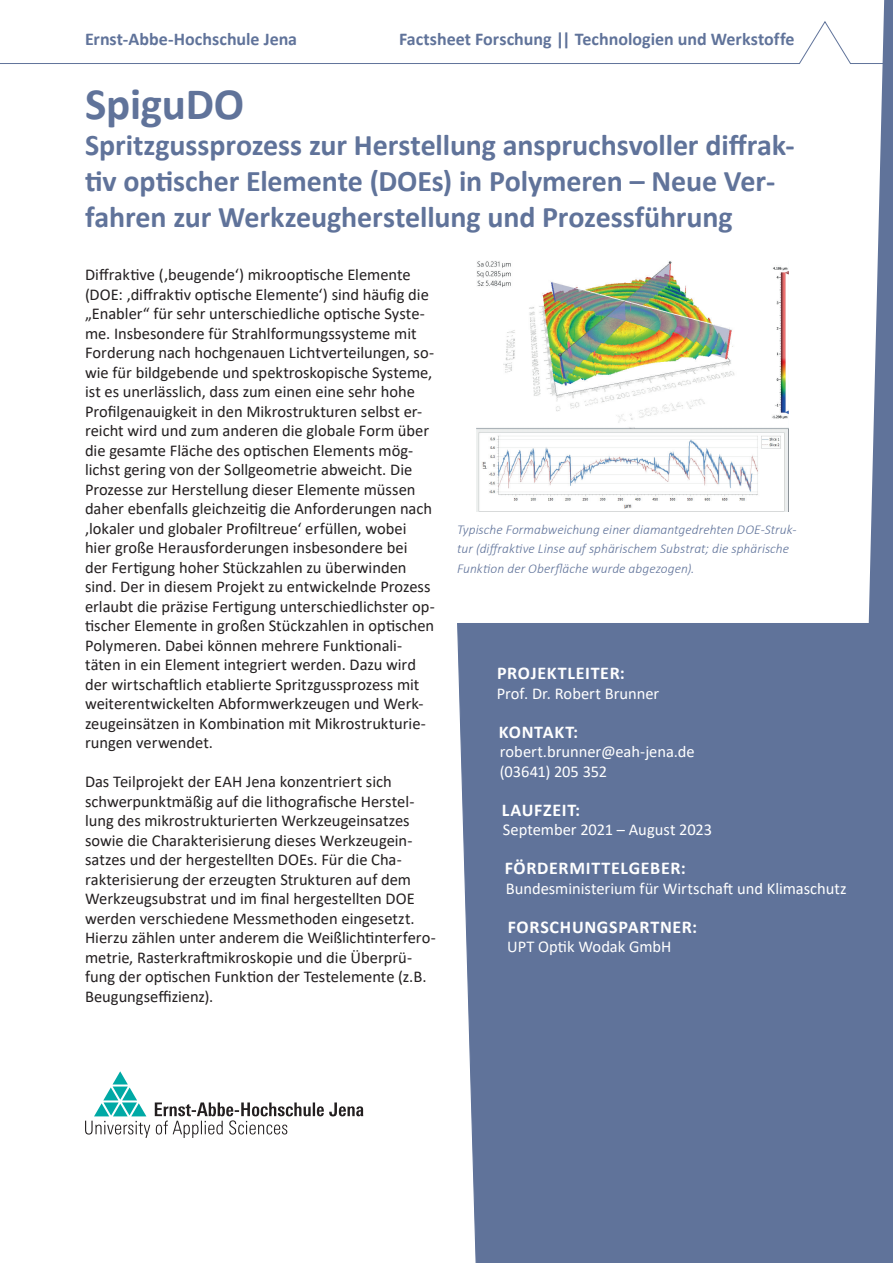
<style>
.page{position:relative;width:893px;height:1263px;background:#fff}
.page>*{position:absolute;margin:0;border:0;box-sizing:border-box;transform-origin:0 0}
.t1{font:700 45px "Calibri";letter-spacing:-.005em;color:#60739a}
.t2{font:700 30px/36px "Calibri";letter-spacing:-.005em;color:#60739a}
.t3{font:700 18px "Calibri";color:#60739a}
.t4{font:700 18px "Calibri";letter-spacing:.04em;color:#fff}
.t5{font:16.5px/19.5px "Calibri";letter-spacing:-.005em;color:#231f20}
.t6{font:16.5px/19.5px "Calibri";letter-spacing:-.005em;color:#fff}
.t7{font:italic 300 13.5px/19.5px "Calibri";letter-spacing:.005em;color:#60739a}
</style>
<div class="page">
<svg style="left:0;top:21px;width:853px;height:43px"></svg>
<svg style="left:853px;top:0;width:40px;height:622px"></svg>
<div style="left:457px;top:622px;width:436px;height:641px;background:#60739a"></div>
<svg style="left:85px;top:1071px;width:278px;height:67px"></svg>
<img style="left:476px;top:261px;width:312px;height:251px">
<p class="t3" style="left:85px;top:27px;width:214px">Ernst-Abbe-Hochschule Jena</p>
<p class="t3" style="left:399px;top:27px;width:397px">Factsheet Forschung || Technologien und Werkstoffe</p>
<h1 class="t1" style="left:85px;top:72px;width:161px">SpiguDO</h1>
<h2 class="t2" style="left:85px;top:126px;width:711px">Spritzgussprozess zur Herstellung anspruchsvoller diffrak&shy;tiv optischer Elemente (DOEs) in Polymeren – Neue Ver&shy;fahren zur Werkzeugherstellung und Prozessführung</h2>
<p class="t5" style="left:85px;top:264px;width:351px">Diffraktive (‚beugende‘) mikrooptische Elemente (DOE: ‚diffraktiv optische Elemente‘) sind häufig die „Enabler“ für sehr unterschiedliche optische Syste&shy;me. Insbesondere für Strahlformungssysteme mit Forderung nach hochgenauen Lichtverteilungen, so&shy;wie für bildgebende und spektroskopische Systeme, ist es unerlässlich, dass zum einen eine sehr hohe Profilgenauigkeit in den Mikrostrukturen selbst er&shy;reicht wird und zum anderen die globale Form über die gesamte Fläche des optischen Elements mög&shy;lichst gering von der Sollgeometrie abweicht. Die Prozesse zur Herstellung dieser Elemente müssen daher ebenfalls gleichzeitig die Anforderungen nach ‚lokaler und globaler Profiltreue‘ erfüllen, wobei hier große Herausforderungen insbesondere bei<br>der Fertigung hoher Stückzahlen zu überwinden sind. Der in diesem Projekt zu entwickelnde Prozess erlaubt die präzise Fertigung unterschiedlichster op&shy;tischer Elemente in großen Stückzahlen in optischen Polymeren. Dabei können mehrere Funktionali&shy;täten in ein Element integriert werden. Dazu wird der wirtschaftlich etablierte Spritzgussprozess mit weiterentwickelten Abformwerkzeugen und Werk&shy;zeugeinsätzen in Kombination mit Mikrostrukturie&shy;rungen verwendet.</p>
<p class="t5" style="left:85px;top:771px;width:352px">Das Teilprojekt der EAH Jena konzentriert sich schwerpunktmäßig auf die lithografische Herstel&shy;lung des mikrostrukturierten Werkzeugeinsatzes sowie die Charakterisierung dieses Werkzeugein&shy;satzes und der hergestellten DOEs. Für die Cha&shy;rakterisierung der erzeugten Strukturen auf dem Werkzeugsubstrat und im final hergestellten DOE werden verschiedene Messmethoden eingesetzt.<br>Hierzu zählen unter anderem die Weißlichtinterfero&shy;metrie, Rasterkraftmikroskopie und die Überprü&shy;fung der optischen Funktion der Testelemente (z.B.<br>Beugungseffizienz).</p>
<p class="t7" style="left:457px;top:519px;width:341px">Typische Formabweichung einer diamantgedrehten DOE-Struk&shy;tur (diffraktive Linse auf sphärischem Substrat; die sphärische<br>Funktion der Oberfläche wurde abgezogen).</p>
<p class="t4" style="left:497px;top:660px;width:129px">PROJEKTLEITER:</p>
<p class="t6" style="left:497px;top:683px;width:164px">Prof. Dr. Robert Brunner</p>
<p class="t4" style="left:499px;top:719px;width:81px">KONTAKT:</p>
<p class="t6" style="left:500px;top:741px;width:196px">robert.brunner@eah-jena.de (03641) 205 352</p>
<p class="t4" style="left:502px;top:797px;width:80px">LAUFZEIT:</p>
<p class="t6" style="left:503px;top:819px;width:211px">September 2021 – August 2023</p>
<p class="t4" style="left:505px;top:855px;width:183px">FÖRDERMITTELGEBER:</p>
<p class="t6" style="left:506px;top:878px;width:342px">Bundesministerium für Wirtschaft und Klimaschutz</p>
<p class="t4" style="left:508px;top:914px;width:191px">FORSCHUNGSPARTNER:</p>
<p class="t6" style="left:507px;top:936px;width:166px">UPT Optik Wodak GmbH</p>
</div>
